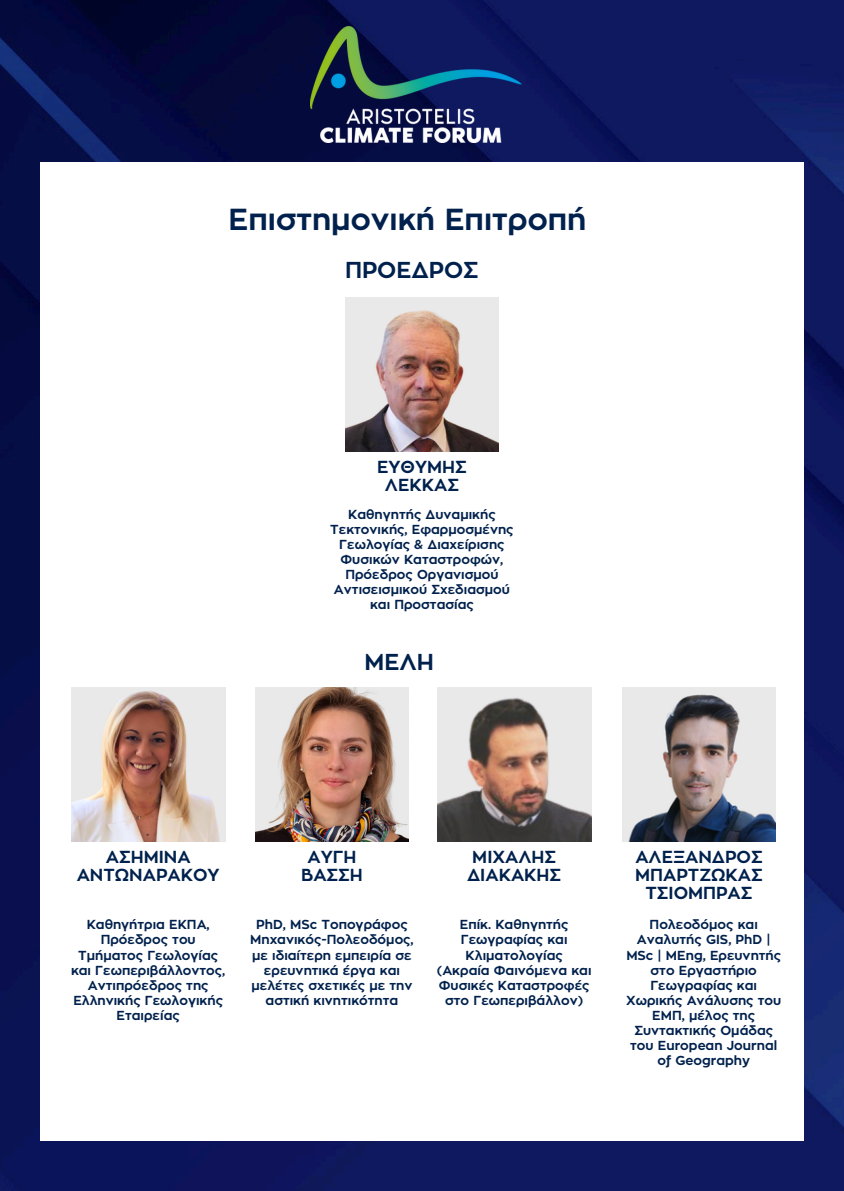
<style>
.page{position:relative;width:844px;height:1191px;background:#fff}
.page>*{position:absolute;margin:0;border:0;box-sizing:border-box;transform-origin:0 0}
.t1{font:700 30.1px "Zona Pro";color:#00214d}
.t2{font:700 22.75px "Zona Pro";color:#00214d}
.t3{font:700 17.32px/18.4px "Zona Pro";color:#00214d;text-align:center}
.t4{font:700 12.95px/15px "Zona Pro";color:#00214d;text-align:center}
</style>
<div class="page">
<img style="left:0;top:0;width:843px;height:1190px">
<div style="left:40px;top:162px;width:763px;height:978px;background:#fff"></div>
<img style="left:345px;top:297px;width:154px;height:154px">
<img style="left:622px;top:687px;width:153px;height:154px">
<img style="left:437px;top:687px;width:154px;height:154px">
<img style="left:71px;top:687px;width:154px;height:154px">
<img style="left:255px;top:687px;width:154px;height:154px">
<img style="left:310px;top:27px;width:211px;height:115px">
<h3 class="t1" style="left:228px;top:206px;width:359px">Επιστημονική Επιτροπή</h3>
<h1 class="t2" style="left:345px;top:260px;width:135px">ΠΡΟΕΔΡΟΣ</h1>
<p class="t3" style="left:377px;top:458px;width:91px">ΕΥΘΥΜΗΣ<br>ΛΕΚΚΑΣ</p>
<p class="t4" style="left:330px;top:507px;width:185px">Καθηγητής Δυναμικής<br>Τεκτονικής, Εφαρμοσμένης<br>Γεωλογίας &amp; Διαχείρισης<br>Φυσικών Καταστροφών,<br>Πρόεδρος Οργανισμού<br>Αντισεισμικού Σχεδιασμού και Προστασίας</p>
<p class="t2" style="left:364px;top:651px;width:71px">ΜΕΛΗ</p>
<p class="t3" style="left:77px;top:848px;width:144px">ΑΣΗΜΙΝΑ<br>ΑΝΤΩΝΑΡΑΚΟΥ</p>
<p class="t4" style="left:71px;top:917px;width:156px">Καθηγήτρια ΕΚΠΑ,<br>Πρόεδρος του<br>Τμήματος Γεωλογίας και Γεωπεριβάλλοντος,<br>Αντιπρόεδρος της<br>Ελληνικής Γεωλογικής<br>Εταιρείας</p>
<h2 class="t3" style="left:301px;top:848px;width:63px">ΑΥΓΗ<br>ΒΑΣΣΗ</h2>
<p class="t4" style="left:250px;top:917px;width:165px">PhD, MSc Τοπογράφος<br>Μηχανικός-Πολεοδόμος, με ιδιαίτερη εμπειρία σε ερευνητικά έργα και μελέτες σχετικές με την αστική κινητικότητα</p>
<p class="t3" style="left:467px;top:848px;width:96px;text-align:left">ΜΙΧΑΛΗΣ<br>ΔΙΑΚΑΚΗΣ</p>
<h3 class="t4" style="left:460px;top:917px;width:110px">Επίκ. Καθηγητής<br>Γεωγραφίας και<br>Κλιματολογίας</h3>
<h3 class="t4" style="left:437px;top:963px;width:156px">(Ακραία Φαινόμενα και<br>Φυσικές Καταστροφές στο Γεωπεριβάλλον)</h3>
<p class="t3" style="left:635px;top:848px;width:129px">ΑΛΕΞΑΝΔΡΟΣ<br>ΜΠΑΡΤΖΩΚΑΣ<br>ΤΣΙΟΜΠΡΑΣ</p>
<p class="t4" style="left:626px;top:917px;width:156px">Πολεοδόμος και<br>Αναλυτής GIS, PhD |<br>MSc | MEng, Ερευνητής στο Εργαστήριο<br>Γεωγραφίας και<br>Χωρικής Ανάλυσης του<br>ΕΜΠ, μέλος της<br>Συντακτικής Ομάδας του European Journal of Geography</p>
</div>
